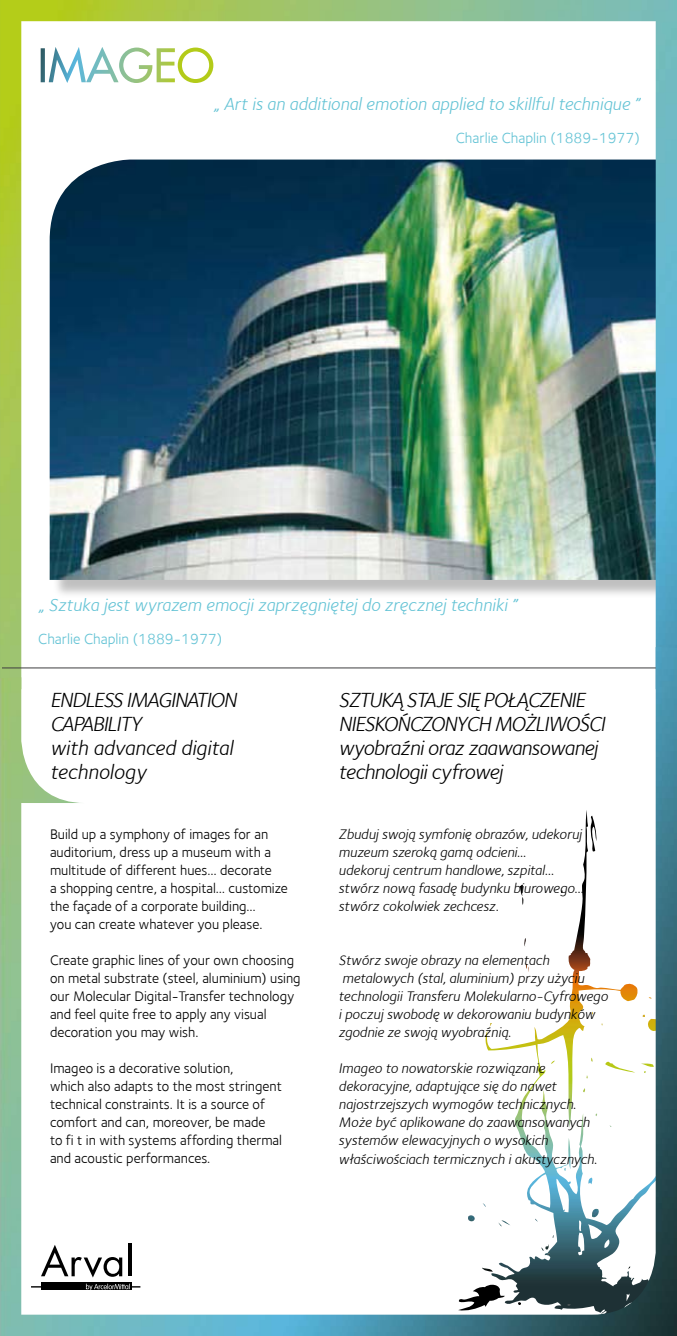
<style>
.page{position:relative;width:677px;height:1336px;background:#fff}
.page>*{position:absolute;margin:0;border:0;box-sizing:border-box;transform-origin:0 0}
.t1{font:21px/24px "Foundry Sterling Book Italic CE";letter-spacing:-.05em;color:#000}
.t2{font:21px/24px "Foundry Sterling Book Italic CE";letter-spacing:-.025em;color:#000}
.t3{font:18px "Foundry Sterling Book Italic CE";color:#64c3d5}
.t4{font:15px "Foundry Sterling Book CE";color:#64c3d5}
.t5{font:14.25px/18px "Foundry Sterling Book CE";color:#000}
.t6{font:14.25px/18px "Foundry Sterling Book Italic CE";color:#000}
</style>
<div class="page">
<img style="left:0;top:0;width:676px;height:646px">
<img style="left:0;top:646px;width:676px;height:689px">
<img style="left:41px;top:48px;width:4px;height:34px">
<img style="left:49px;top:47px;width:103px;height:36px">
<img style="left:156px;top:48px;width:19px;height:34px">
<img style="left:177px;top:48px;width:36px;height:35px">
<hr style="left:32px;top:1285px;width:108px;height:2px;background:#000">
<div style="left:41px;top:1282px;width:90px;height:7px;background:#000"></div>
<svg style="left:41px;top:1244px;width:81px;height:33px"></svg>
<hr style="left:128px;top:1243px;width:3px;height:32px;background:#000">
<svg style="left:86px;top:1283px;width:44px;height:7px"></svg>
<p class="t3" style="left:213px;top:93px;width:427px">„ Art is an additional emotion applied to skillful technique ”</p>
<p class="t4" style="left:455px;top:129px;width:185px">Charlie Chaplin (1889-1977)</p>
<p class="t3" style="left:38px;top:594px;width:480px">„ Sztuka jest wyrazem emocji zaprzęgniętej do zręcznej techniki ”</p>
<p class="t4" style="left:38px;top:630px;width:185px">Charlie Chaplin (1889-1977)</p>
<h1 class="t2" style="left:50px;top:687px;width:188px">ENDLESS IMAGINATION<br>CAPABILITY<br>with advanced digital technology</h1>
<p class="t5" style="left:50px;top:825px;width:239px">Build up a symphony of images for an auditorium, dress up a museum with a multitude of different hues… decorate<br>a shopping centre, a hospital… customize the façade of a corporate building…<br>you can create whatever you please.</p>
<p class="t5" style="left:50px;top:951px;width:252px">Create graphic lines of your own choosing on metal substrate (steel, aluminium) using our Molecular Digital-Transfer technology and feel quite free to apply any visual decoration you may wish.</p>
<p class="t5" style="left:50px;top:1058px;width:233px">Imageo is a decorative solution,<br>which also adapts to the most stringent technical constraints. It is a source of comfort and can, moreover, be made<br>to fi t in with systems affording thermal and acoustic performances.</p>
<h1 class="t1" style="left:338px;top:687px;width:268px">SZTUKĄ STAJE SIĘ POŁĄCZENIE<br>NIESKOŃCZONYCH MOŻLIWOŚCI wyobraźni oraz zaawansowanej technologii cyfrowej</h1>
<p class="t6" style="left:338px;top:824px;width:246px">Zbuduj swoją symfonię obrazów, udekoruj muzeum szeroką gamą odcieni...<br>udekoruj centrum handlowe, szpital… stwórz nową fasadę budynku biurowego… stwórz cokolwiek zechcesz.</p>
<p class="t6" style="left:338px;top:950px;width:270px">Stwórz swoje obrazy na elementach metalowych (stal, aluminium) przy użyciu technologii Transferu Molekularno-Cyfrowego i poczuj swobodę w dekorowaniu budynków zgodnie ze swoją wyobraźnią.</p>
<p class="t6" style="left:338px;top:1058px;width:252px">Imageo to nowatorskie rozwiązanie dekoracyjne, adaptujące się do nawet najostrzejszych wymogów technicznych.<br>Może być aplikowane do zaawansowanych systemów elewacyjnych o wysokich</p>
<p class="t6" style="left:338px;top:1150px;width:260px">właściwościach termicznych i akustycznych.</p>
</div>
